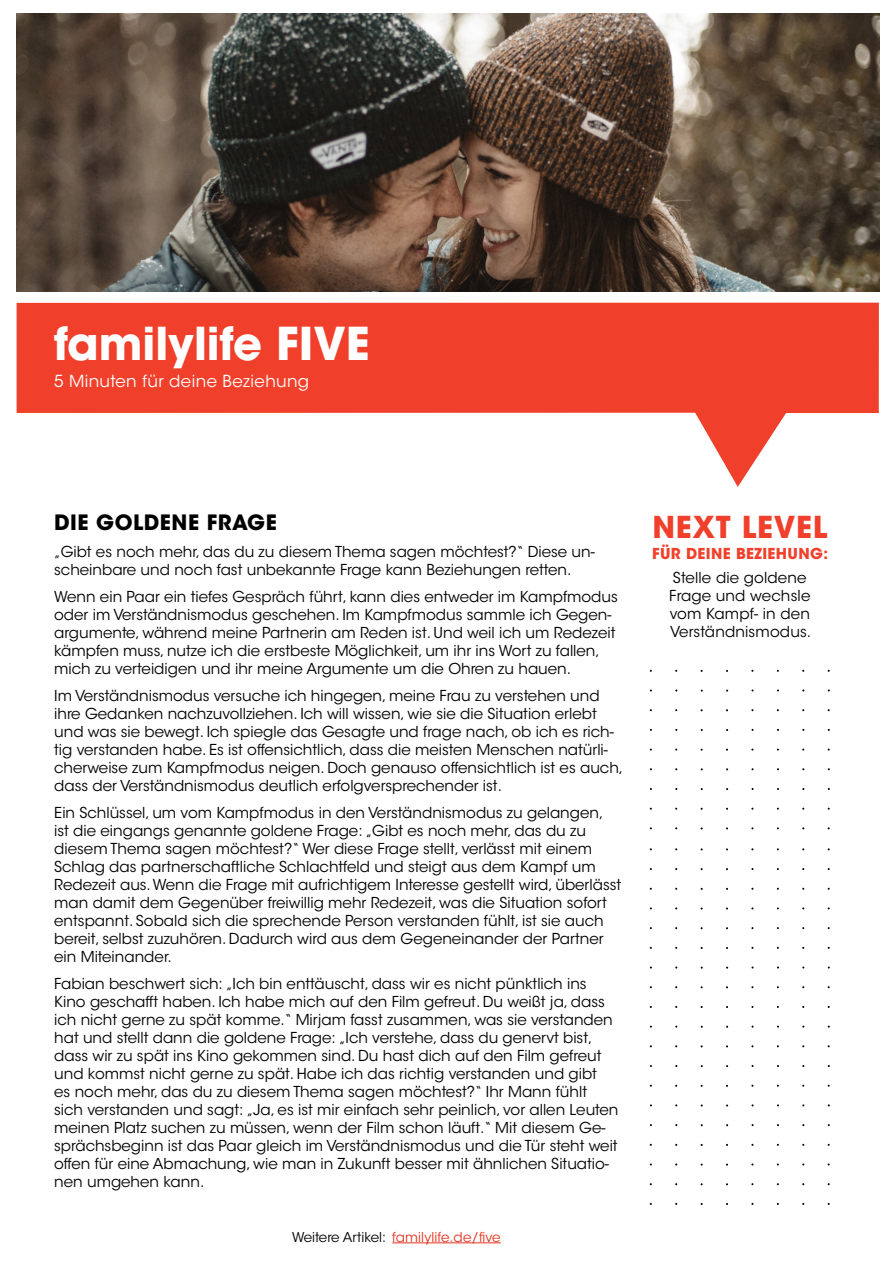
<style>
.page{position:relative;width:893px;height:1263px;background:#fff}
.page>*{position:absolute;margin:0;border:0;box-sizing:border-box;transform-origin:0 0}
.t1{font:700 45px "ITC Avant Garde Std";color:#fff}
.t2{font:700 30px "ITC Avant Garde Std";letter-spacing:.025em;color:#f0402b}
.t3{font:700 21px "ITC Avant Garde Std";letter-spacing:.025em;color:#000}
.t4{font:16.5px "ITC Avant Garde Std";letter-spacing:.025em;color:#fff}
.t5{font:15px/18px "ITC Avant Garde Std";color:#000}
.t6{font:700 15px "ITC Avant Garde Std";letter-spacing:.025em;color:#f0402b}
.t7{font:13.5px "ITC Avant Garde Std";color:#e6331f}
.s1{color:#000}
</style>
<div class="page">
<svg style="left:17px;top:303px;width:862px;height:184px;fill:#f0402b"></svg>
<img style="left:17px;top:13px;width:862px;height:278px">
<hr style="left:392px;top:1242px;width:109px;height:1px;background:#e6331f">
<h1 class="t1" style="left:54px;top:314px;width:317px">familylife FIVE</h1>
<p class="t4" style="left:54px;top:371px;width:257px">5 Minuten für deine Beziehung</p>
<h3 class="t3" style="left:54px;top:509px;width:224px">DIE GOLDENE FRAGE</h3>
<p class="t5" style="left:54px;top:543px;width:542px">„Gibt es noch mehr, das du zu diesem Thema sagen möchtest?“ Diese un&shy;scheinbare und noch fast unbekannte Frage kann Beziehungen retten.</p>
<p class="t5" style="left:54px;top:588px;width:565px">Wenn ein Paar ein tiefes Gespräch führt, kann dies entweder im Kampfmodus oder im Verständnismodus geschehen. Im Kampfmodus sammle ich Gegen&shy;argumente, während meine Partnerin am Reden ist. Und weil ich um Redezeit kämpfen muss, nutze ich die erstbeste Möglichkeit, um ihr ins Wort zu fallen, mich zu verteidigen und ihr meine Argumente um die Ohren zu hauen.</p>
<p class="t5" style="left:54px;top:687px;width:570px">Im Verständnismodus versuche ich hingegen, meine Frau zu verstehen und ihre Gedanken nachzuvollziehen. Ich will wissen, wie sie die Situation erlebt und was sie bewegt. Ich spiegle das Gesagte und frage nach, ob ich es rich&shy;tig verstanden habe. Es ist offensichtlich, dass die meisten Menschen natürli&shy;cherweise zum Kampfmodus neigen. Doch genauso offensichtlich ist es auch, dass der Verständnismodus deutlich erfolgversprechender ist.</p>
<p class="t5" style="left:54px;top:804px;width:568px">Ein Schlüssel, um vom Kampfmodus in den Verständnismodus zu gelangen, ist die eingangs genannte goldene Frage: „Gibt es noch mehr, das du zu diesem Thema sagen möchtest?“ Wer diese Frage stellt, verlässt mit einem Schlag das partnerschaftliche Schlachtfeld und steigt aus dem Kampf um Redezeit aus. Wenn die Frage mit aufrichtigem Interesse gestellt wird, überlässt man damit dem Gegenüber freiwillig mehr Redezeit, was die Situation sofort entspannt. Sobald sich die sprechende Person verstanden fühlt, ist sie auch bereit, selbst zuzuhören. Dadurch wird aus dem Gegeneinander der Partner ein Miteinander.</p>
<p class="t5" style="left:54px;top:975px;width:566px">Fabian beschwert sich: „Ich bin enttäuscht, dass wir es nicht pünktlich ins Kino geschafft haben. Ich habe mich auf den Film gefreut. Du weißt ja, dass ich nicht gerne zu spät komme.“ Mirjam fasst zusammen, was sie verstanden hat und stellt dann die goldene Frage: „Ich verstehe, dass du genervt bist, dass wir zu spät ins Kino gekommen sind. Du hast dich auf den Film gefreut und kommst nicht gerne zu spät. Habe ich das richtig verstanden und gibt<br>es noch mehr, das du zu diesem Thema sagen möchtest?“ Ihr Mann fühlt sich verstanden und sagt: „Ja, es ist mir einfach sehr peinlich, vor allen Leuten meinen Platz suchen zu müssen, wenn der Film schon läuft.“ Mit diesem Ge&shy;sprächsbeginn ist das Paar gleich im Verständnismodus und die Tür steht weit offen für eine Abmachung, wie man in Zukunft besser mit ähnlichen Situatio&shy;nen umgehen kann.</p>
<p class="t7" style="left:292px;top:1228px;width:210px"><span class="s1">Weitere Artikel:</span> familylife.de/five</p>
<h2 class="t2" style="left:652px;top:507px;width:176px">NEXT LEVEL</h2>
<p class="t6" style="left:652px;top:543px;width:178px">FÜR DEINE BEZIEHUNG:</p>
<p class="t5" style="left:669px;top:569px;width:143px">Stelle die goldene<br>Frage und wechsle vom Kampf- in den<br>Verständnismodus.</p>
</div>
